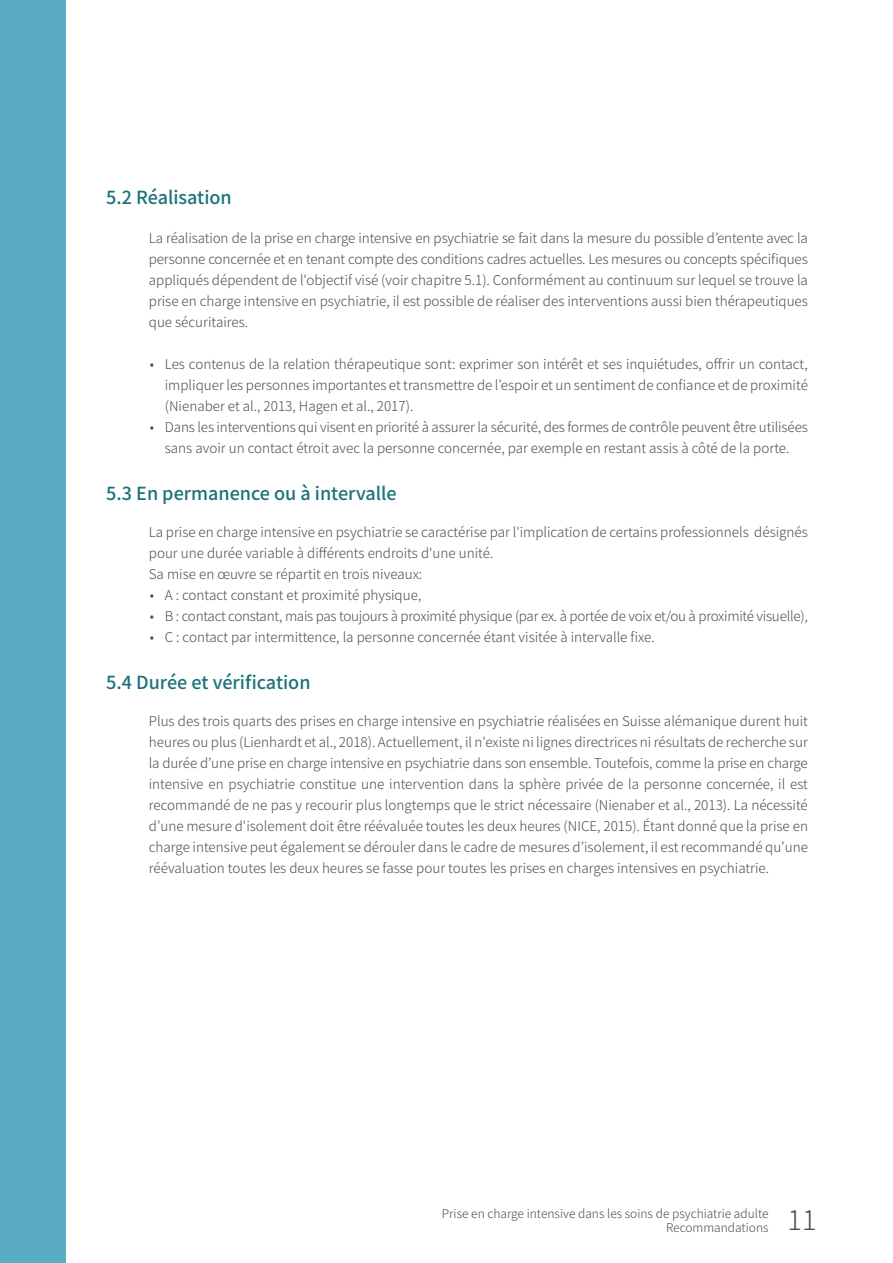
<style>
.page{position:relative;width:893px;height:1263px;background:#fff}
.page>*{position:absolute;margin:0;border:0;box-sizing:border-box;transform-origin:0 0}
.t1{font:300 27px "Noto Sans JP";color:#4b4c4d}
.t2{font:500 18px "Noto Sans JP";color:#1b717a}
.t3{font:300 13.5px/21px "Noto Sans JP";color:#4b4c4d;text-align:justify}
.t4{font:300 13.5px "Noto Sans JP";letter-spacing:-.02em;color:#4b4c4d}
.t5{font:300 12px/14.4px "Noto Sans JP";color:#4b4c4d;text-align:right}
</style>
<div class="page">
<div style="left:0;top:0;width:66px;height:1263px;background:#59acc2"></div>
<h2 class="t2" style="left:106px;top:187px;width:127px">5.2 Réalisation</h2>
<p class="t3" style="left:149px;top:228px;width:661px">La réalisation de la prise en charge intensive en psychiatrie se fait dans la mesure du possible d’entente avec la personne concernée et en tenant compte des conditions cadres actuelles. Les mesures ou concepts spécifiques appliqués dépendent de l'objectif visé (voir chapitre 5.1). Conformément au continuum sur lequel se trouve la prise en charge intensive en psychiatrie, il est possible de réaliser des interventions aussi bien thérapeutiques que sécuritaires.</p>
<p class="t3" style="left:165px;top:354px;width:645px;text-indent:-15px">• Les contenus de la relation thérapeutique sont: exprimer son intérêt et ses inquiétudes, offrir un contact, impliquer les personnes importantes et transmettre de l’espoir et un sentiment de confiance et de proximité (Nienaber et al., 2013, Hagen et al., 2017).</p>
<p class="t3" style="left:150px;top:417px;width:660px;text-align:center">• Dans les interventions qui visent en priorité à assurer la sécurité, des formes de contrôle peuvent être utilisées sans avoir un contact étroit avec la personne concernée, par exemple en restant assis à côté de la porte.</p>
<h2 class="t2" style="left:106px;top:483px;width:292px">5.3 En permanence ou à intervalle</h2>
<p class="t3" style="left:149px;top:522px;width:661px;text-align:left">La prise en charge intensive en psychiatrie se caractérise par l'implication de certains professionnels désignés pour une durée variable à différents endroits d'une unité.<br>Sa mise en œuvre se répartit en trois niveaux:</p>
<p class="t3" style="left:150px;top:585px;width:273px">• A : contact constant et proximité physique,</p>
<p class="t4" style="left:150px;top:608px;width:659px">• B : contact constant, mais pas toujours à proximité physique (par ex. à portée de voix et/ou à proximité visuelle),</p>
<p class="t3" style="left:150px;top:627px;width:507px">• C : contact par intermittence, la personne concernée étant visitée à intervalle fixe.</p>
<h2 class="t2" style="left:106px;top:672px;width:206px">5.4 Durée et vérification</h2>
<p class="t3" style="left:149px;top:711px;width:661px">Plus des trois quarts des prises en charge intensive en psychiatrie réalisées en Suisse alémanique durent huit heures ou plus (Lienhardt et al., 2018). Actuellement, il n'existe ni lignes directrices ni résultats de recherche sur la durée d’une prise en charge intensive en psychiatrie dans son ensemble. Toutefois, comme la prise en charge intensive en psychiatrie constitue une intervention dans la sphère privée de la personne concernée, il est recommandé de ne pas y recourir plus longtemps que le strict nécessaire (Nienaber et al., 2013). La nécessité d’une mesure d'isolement doit être réévaluée toutes les deux heures (NICE, 2015). Étant donné que la prise en charge intensive peut également se dérouler dans le cadre de mesures d’isolement, il est recommandé qu’une réévaluation toutes les deux heures se fasse pour toutes les prises en charges intensives en psychiatrie.</p>
<p class="t5" style="left:442px;top:1206px;width:328px">Prise en charge intensive dans les soins de psychiatrie adulte<br>Recommandations</p>
<h1 class="t1" style="left:787px;top:1205px;width:30px">11</h1>
</div>
